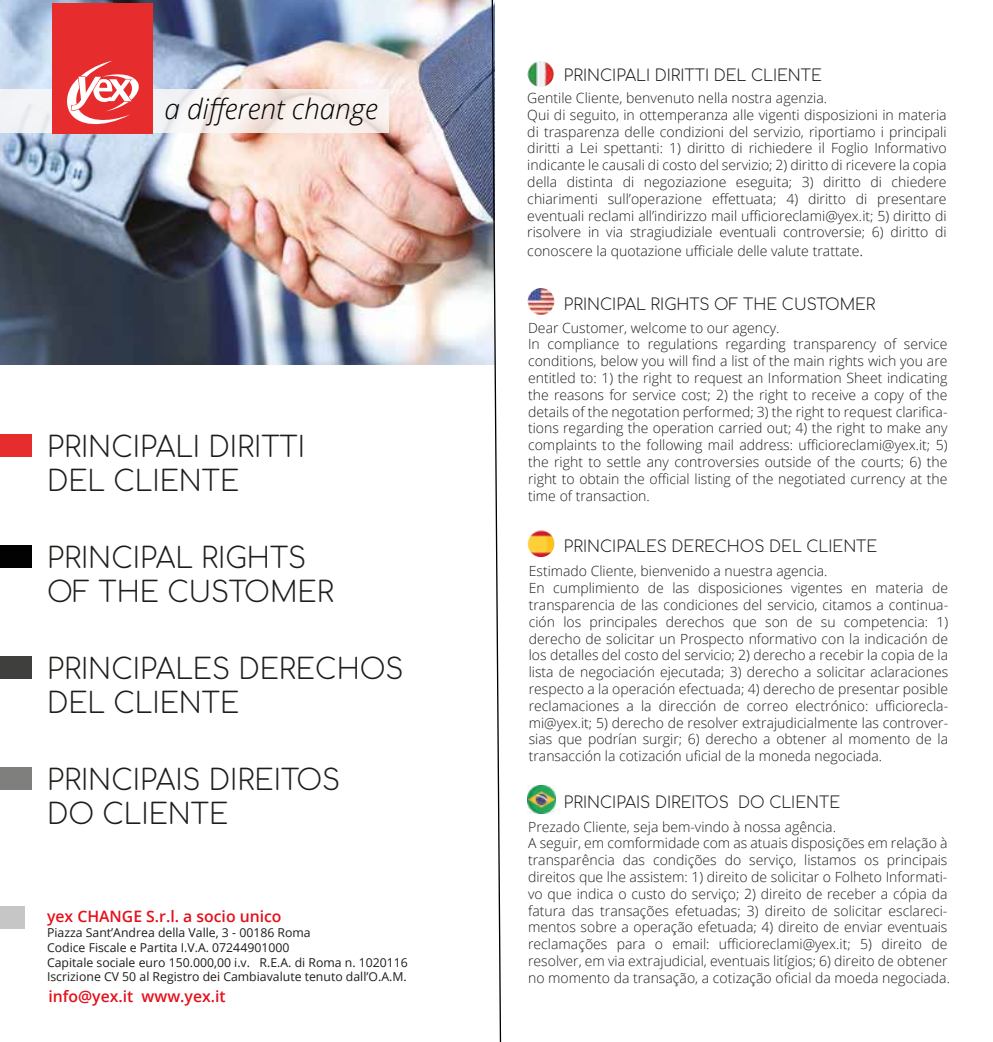
<style>
.page{position:relative;width:993px;height:1042px;background:#fff}
.page>*{position:absolute;margin:0;border:0;box-sizing:border-box;transform-origin:0 0}
.t1{font:300 28px/33.6px "Comfortaa";color:#1d1d1b}
.t2{font:italic 300 28px "Open Sans";color:#020202}
.t3{font:300 15.75px "Comfortaa";color:#1d1d1b}
.t4{font:600 15.75px "Open Sans";color:#e4101a}
.t5{font:300 14px/16.8px "Open Sans";color:#1d1d1b}
.t6{font:12.25px/14.7px "Open Sans";color:#1d1d1b}
.s1{font-size:15.75px}
</style>
<div class="page">
<img style="left:527px;top:61px;width:26px;height:26px;border-radius:13px">
<img style="left:527px;top:288px;width:27px;height:27px;border-radius:14px">
<img style="left:527px;top:530px;width:27px;height:27px;border-radius:14px">
<img style="left:527px;top:785px;width:28px;height:28px">
<div style="left:0;top:434px;width:32px;height:23px;background:#e62c2d"></div>
<div style="left:0;top:545px;width:32px;height:23px;background:#020202"></div>
<div style="left:0;top:656px;width:32px;height:22px;background:#3f3f3d"></div>
<div style="left:0;top:766px;width:32px;height:23px;background:#7f7f7e"></div>
<div style="left:0;top:906px;width:25px;height:22px;background:#c7c6c6"></div>
<img style="left:0;top:0;width:490px;height:364px">
<svg style="left:490px;top:0;width:12px;height:1042px"></svg>
<svg style="left:0;top:89px;width:388px;height:44px;fill:#f7f2f1"></svg>
<div style="left:52px;top:3px;width:100px;height:130px;background:#e62c2d"></div>
<svg style="left:67px;top:61px;width:72px;height:64px"></svg>
<h1 class="t2" style="left:164px;top:90px;width:215px">a different change</h1>
<h1 class="t1" style="left:47px;top:426px;width:259px">PRINCIPALI DIRITTI<br>DEL CLIENTE</h1>
<h1 class="t1" style="left:47px;top:537px;width:288px">PRINCIPAL RIGHTS<br>OF THE CUSTOMER</h1>
<h1 class="t1" style="left:47px;top:648px;width:358px">PRINCIPALES DERECHOS<br>DEL CLIENTE</h1>
<h1 class="t1" style="left:47px;top:759px;width:295px">PRINCIPAIS DIREITOS<br>DO CLIENTE</h1>
<p class="t4" style="left:47px;top:905px;width:236px">yex CHANGE S.r.l. a socio unico</p>
<p class="t6" style="left:47px;top:925px;width:362px">Piazza Sant’Andrea della Valle, 3 - 00186 Roma<br>Codice Fiscale e Partita I.V.A. 07244901000<br>Capitale sociale euro 150.000,00 i.v. R.E.A. di Roma n. 1020116<br>Iscrizione CV 50 al Registro dei Cambiavalute tenuto dall’O.A.M.</p>
<p class="t4" style="left:48px;top:985px;width:179px">info@yex.it www.yex.it</p>
<p class="t3" style="left:563px;top:61px;width:259px">PRINCIPALI DIRITTI DEL CLIENTE</p>
<p class="t5" style="left:527px;top:89px;width:421px">Gentile Cliente, benvenuto nella nostra agenzia.<br>Qui di seguito, in ottemperanza alle vigenti disposizioni in materia di trasparenza delle condizioni del servizio, riportiamo i principali diritti a Lei spettanti: 1) diritto di richiedere il Foglio Informativo indicante le causali di costo del servizio; 2) diritto di ricevere la copia della distinta di negoziazione eseguita; 3) diritto di chiedere chiarimenti sull’operazione effettuata; 4) diritto di presentare eventuali reclami all’indirizzo mail ufficioreclami@yex.it; 5) diritto di risolvere in via stragiudiziale eventuali controversie; 6) diritto di</p>
<p class="t5" style="left:527px;top:242px;width:337px">conoscere la quotazione ufficiale delle valute trattate<span class="s1">.</span></p>
<p class="t3" style="left:563px;top:290px;width:313px">PRINCIPAL RIGHTS OF THE CUSTOMER</p>
<p class="t5" style="left:528px;top:319px;width:421px">Dear Customer, welcome to our agency.<br>In compliance to regulations regarding transparency of service conditions, below you will find a list of the main rights wich you are entitled to: 1) the right to request an Information Sheet indicating the reasons for service cost; 2) the right to receive a copy of the details of the negotation performed; 3) the right to request clarifica&shy;tions regarding the operation carried out; 4) the right to make any complaints to the following mail address: ufficioreclami@yex.it; 5) the right to settle any controversies outside of the courts; 6) the right to obtain the official listing of the negotiated currency at the time of transaction.</p>
<p class="t3" style="left:563px;top:532px;width:315px">PRINCIPALES DERECHOS DEL CLIENTE</p>
<p class="t5" style="left:528px;top:562px;width:421px">Estimado Cliente, bienvenido a nuestra agencia.<br>En cumplimiento de las disposiciones vigentes en materia de transparencia de las condiciones del servicio, citamos a continua&shy;ción los principales derechos que son de su competencia: 1) derecho de solicitar un Prospecto nformativo con la indicación de los detalles del costo del servicio; 2) derecho a recebir la copia de la lista de negociación ejecutada; 3) derecho a solicitar aclaraciones respecto a la operación efectuada; 4) derecho de presentar posible reclamaciones a la dirección de correo electrónico: ufficiorecla&shy;mi@yex.it; 5) derecho de resolver extrajudicialmente las controver&shy;sias que podrían surgir; 6) derecho a obtener al momento de la transacción la cotización uficial de la moneda negociada.</p>
<p class="t3" style="left:563px;top:788px;width:277px">PRINCIPAIS DIREITOS DO CLIENTE</p>
<p class="t5" style="left:528px;top:818px;width:423px">Prezado Cliente, seja bem-vindo à nossa agência.<br>A seguir, em comformidade com as atuais disposições em relação à transparência das condições do serviço, listamos os principais direitos que lhe assistem: 1) direito de solicitar o Folheto Informati&shy;vo que indica o custo do serviço; 2) direito de receber a cópia da fatura das transações efetuadas; 3) direito de solicitar esclareci&shy;mentos sobre a operação efetuada; 4) direito de enviar eventuais reclamações para o email: ufficioreclami@yex.it; 5) direito de resolver, em via extrajudicial, eventuais litígios; 6) direito de obtener no momento da transação, a cotização oficial da moeda negociada.</p>
</div>
